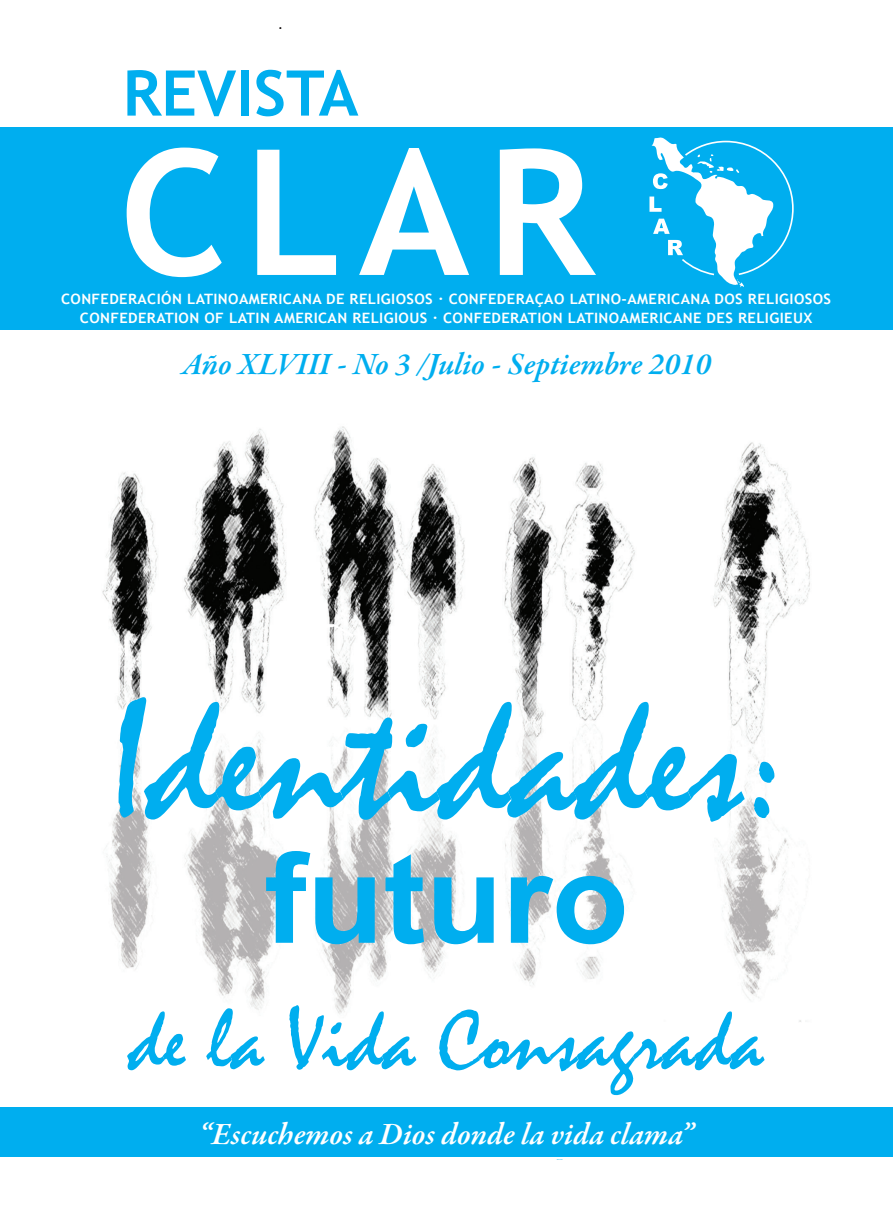
<style>
.page{position:relative;width:893px;height:1216px;background:#fff}
.page>*{position:absolute;margin:0;border:0;box-sizing:border-box;transform-origin:0 0}
.t1{font:175px "Mistral";color:#00aeef}
.t2{font:700 175px "Trebuchet MS";color:#fff}
.t3{font:700 126px "Arial";color:#00aeef}
.t4{font:87.5px "Mistral";color:#00aeef}
.t5{font:700 63px "Trebuchet MS";color:#00aeef}
.t6{font:italic 600 31.5px "Garamond Premr Pro";color:#00aeef}
.t7{font:italic 600 31.5px "Garamond Premr Pro";color:#fff}
.t8{font:21px "Trebuchet MS";color:#00aeef}
.t9{font:700 14.35px/19.1px "Trebuchet MS";letter-spacing:.025em;color:#fff;text-align:center;scale:1.04 1}
.s1{font-family:"Garamond"}
</style>
<div class="page">
<img style="left:25px;top:329px;width:843px;height:828px">
<div style="left:0;top:127px;width:893px;height:202px;background:#00aeef"></div>
<svg style="left:649px;top:137px;width:145px;height:150px"></svg>
<svg style="left:391px;top:1105px;width:145px;height:52px"></svg>
<div style="left:0;top:1107px;width:893px;height:49px;background:#00aeef"></div>
<svg style="left:524px;top:993px;width:29px;height:20px"></svg>
<svg style="left:544px;top:1025px;width:3px;height:4px"></svg>
<img style="left:322px;top:624px;width:31px;height:13px">
<h3 class="t5" style="left:123px;top:54px;width:237px">REVISTA</h3>
<h1 class="t2" style="left:120px;top:103px;width:476px">CLAR</h1>
<p class="t9" style="left:61px;top:289px;width:742px">CONFEDERACIÓN LATINOAMERICANA DE RELIGIOSOS · CONFEDERAÇAO LATINO-AMERICANA DOS RELIGIOSOS<br>CONFEDERATION OF LATIN AMERICAN RELIGIOUS · CONFEDERATION LATINOAMERICANE DES RELIGIEUX</p>
<h3 class="t6" style="left:182px;top:345px;width:531px">Año XLVIII - No 3 /Julio - Septiembre 2010</h3>
<h1 class="t1" style="left:110px;top:655px;width:675px">Identidades:</h1>
<h2 class="t3" style="left:265px;top:815px;width:365px">futuro</h2>
<h3 class="t4" style="left:129px;top:988px;width:637px">de la Vida Consagrada</h3>
<h3 class="t8" style="left:459px;top:1111px;width:27px">[<span class="s1">1</span>]</h3>
<h3 class="t7" style="left:199px;top:1114px;width:497px">“Escuchemos a Dios donde la vida clama”</h3>
</div>
